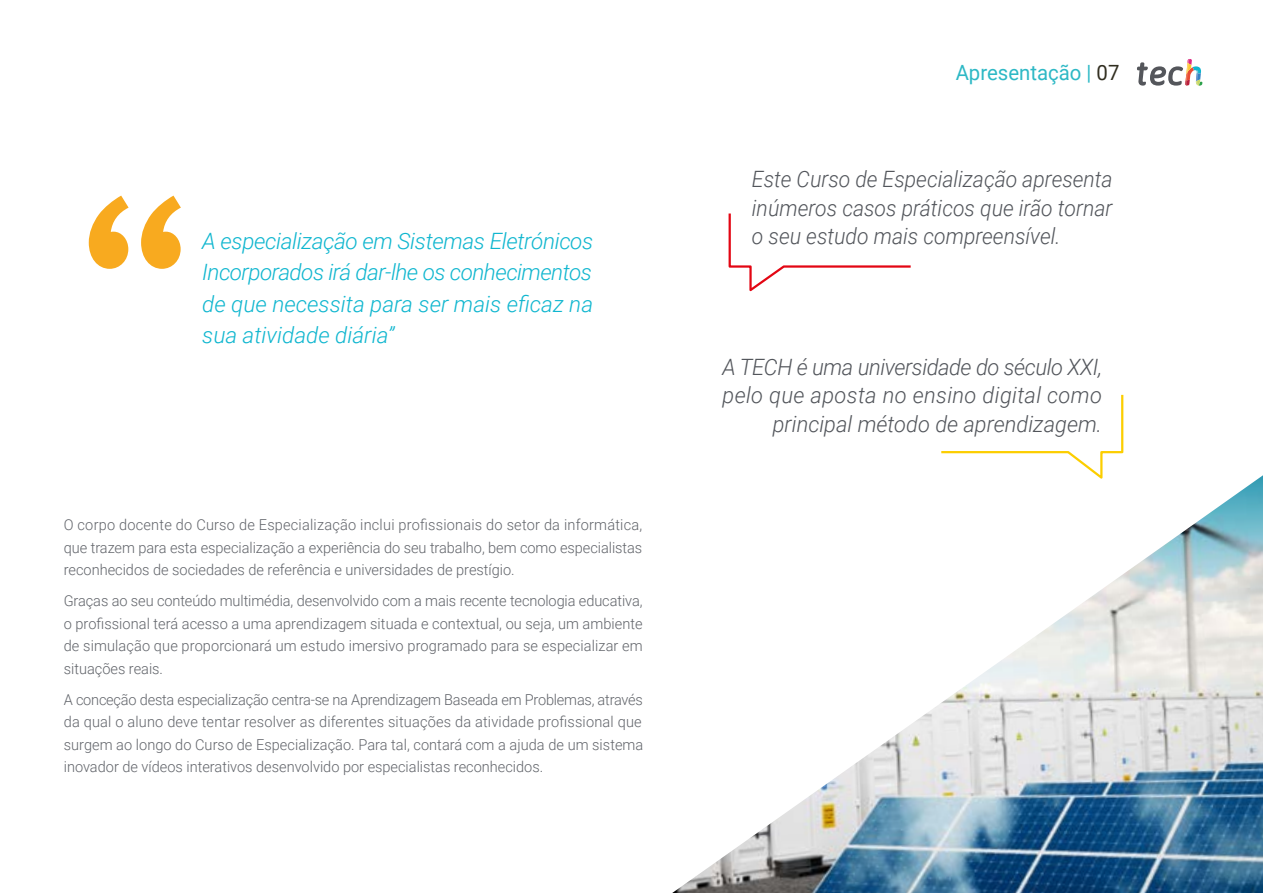
<style>
.page{position:relative;width:1263px;height:893px;background:#fff}
.page>*{position:absolute;margin:0;border:0;box-sizing:border-box;transform-origin:0 0}
.t1{font:italic 300 22.5px/31.5px "Roboto";color:#0fb6cf;text-align:justify}
.t2{font:italic 300 22.5px/28.5px "Roboto";color:#52555b;text-align:justify;scale:.94 1}
.t3{font:italic 300 22.5px/28.5px "Roboto";color:#52555b;text-align:right}
.t4{font:21px "Roboto";color:#2db8c5}
.t5{font:300 15px/22.5px "Roboto";color:#61646a;text-align:justify}
.s1{color:#312e20}
</style>
<div class="page">
<svg style="left:89px;top:196px;width:92px;height:73px"></svg>
<svg style="left:941px;top:394px;width:183px;height:81px"></svg>
<svg style="left:728px;top:213px;width:183px;height:79px"></svg>
<img style="left:672px;top:475px;width:591px;height:418px">
<svg style="left:1137px;top:59px;width:65px;height:27px"></svg>
<h1 class="t1" style="left:202px;top:224px;width:393px">A especialização em Sistemas Eletrónicos Incorporados irá dar-lhe os conhecimentos de que necessita para ser mais eficaz na sua atividade diária”</h1>
<p class="t5" style="left:64px;top:513px;width:580px">O corpo docente do Curso de Especialização inclui profissionais do setor da informática, que trazem para esta especialização a experiência do seu trabalho, bem como especialistas reconhecidos de sociedades de referência e universidades de prestígio.</p>
<p class="t5" style="left:64px;top:589px;width:580px">Graças ao seu conteúdo multimédia, desenvolvido com a mais recente tecnologia educativa, o profissional terá acesso a uma aprendizagem situada e contextual, ou seja, um ambiente de simulação que proporcionará um estudo imersivo programado para se especializar em situações reais.</p>
<p class="t5" style="left:64px;top:687px;width:581px">A conceção desta especialização centra-se na Aprendizagem Baseada em Problemas, através da qual o aluno deve tentar resolver as diferentes situações da atividade profissional que surgem ao longo do Curso de Especialização. Para tal, contará com a ajuda de um sistema inovador de vídeos interativos desenvolvido por especialistas reconhecidos.</p>
<h2 class="t4" style="left:956px;top:57px;width:165px">Apresentação | <span class="s1">07</span></h2>
<h1 class="t2" style="left:752px;top:164px;width:385px">Este Curso de Especialização apresenta inúmeros casos práticos que irão tornar o seu estudo mais compreensível.</h1>
<h1 class="t3" style="left:722px;top:352px;width:381px">A TECH é uma universidade do século XXI, pelo que aposta no ensino digital como principal método de aprendizagem.</h1>
</div>
